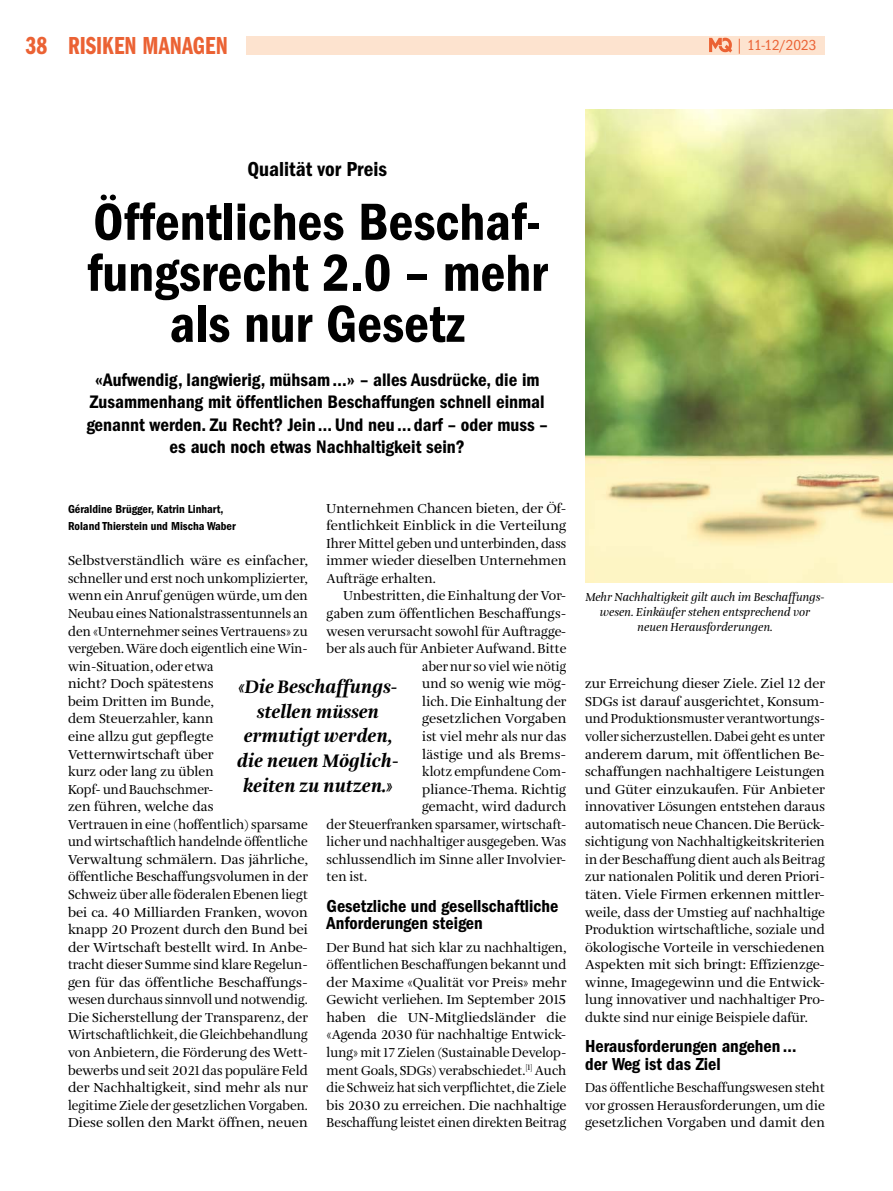
<style>
.page{position:relative;width:893px;height:1191px;background:#fff}
.page>*{position:absolute;margin:0;border:0;box-sizing:border-box;transform-origin:0 0}
.t1{font:54px/51px "ITC Franklin Gothic Std Dm Cd";color:#000;text-align:center}
.t2{font:25.5px "ITC Franklin Gothic Std Dm Cp";letter-spacing:.005em;color:#eb6234}
.t3{font:21px "ITC Franklin Gothic Std Dm Cd";color:#000}
.t4{font:18.75px/22.5px "ITC Franklin Gothic Std Dm Cd";color:#000;text-align:center}
.t5{font:italic 900 18.75px/24.8px "Amalia Pro";color:#000;text-align:center}
.t6{font:18px/17.5px "ITC Franklin Gothic Std Dm Cd";color:#000}
.t7{font:condensed 15px "ITC Franklin Gothic Std";letter-spacing:-.005em;color:#eb6234}
.t8{font:13.5px/17.5px "Amalia Pro";color:#000;text-align:justify}
.t9{font:13.5px/17.5px "Amalia Pro";color:#000;scale:1.05 1}
.t10{font:13.5px "Amalia Pro";color:#000;scale:.95 1}
.t11{font:13.5px "Amalia Pro";color:#000;scale:.96 1}
.t12{font:italic 12px/14.7px "Amalia Pro";color:#000;text-align:center}
.t13{font:12px/17.5px "ITC Franklin Gothic Std Dm Cd";color:#000}
</style>
<div class="page">
<div style="left:247px;top:36px;width:578px;height:18px;background:#fde3cf"></div>
<svg style="left:709px;top:38px;width:23px;height:15px"></svg>
<img style="left:585px;top:109px;width:308px;height:474px">
<h2 class="t2" style="left:26px;top:31px;width:204px">38 RISIKEN MANAGEN</h2>
<p class="t7" style="left:736px;top:37px;width:82px">| 11-12/2023</p>
<h3 class="t3" style="left:247px;top:157px;width:141px">Qualität vor Preis</h3>
<h1 class="t1" style="left:87px;top:197px;width:462px">Öffentliches Beschaf&shy;fungsrecht 2.0 – mehr als nur Gesetz</h1>
<h3 class="t4" style="left:86px;top:368px;width:463px">«Aufwendig, langwierig, mühsam…» – alles Ausdrücke, die im Zusammenhang mit öffentlichen Beschaffungen schnell einmal genannt werden. Zu Recht? Jein…Und neu…darf – oder muss – es auch noch etwas Nachhaltigkeit sein?</h3>
<p class="t8" style="left:327px;top:500px;width:241px">Unternehmen Chancen bieten, der Öf&shy;fentlichkeit Einblick in die Verteilung Ihrer Mittel geben und unterbinden, dass immer wieder dieselben Unternehmen Aufträge erhalten.</p>
<p class="t8" style="left:344px;top:587px;width:224px">Unbestritten, die Einhaltung der Vor-</p>
<p class="t8" style="left:327px;top:605px;width:241px">gaben zum öffentlichen Beschaffungs-</p>
<p class="t8" style="left:327px;top:623px;width:241px">wesen verursacht sowohl für Auftragge-</p>
<p class="t8" style="left:327px;top:640px;width:241px">ber als auch für Anbieter Aufwand. Bitte</p>
<p class="t10" style="left:422px;top:658px;width:153px">aber nur so viel wie nötig</p>
<p class="t8" style="left:422px;top:675px;width:146px">und so wenig wie mög-</p>
<p class="t8" style="left:422px;top:693px;width:146px">lich. Die Einhaltung der</p>
<p class="t9" style="left:422px;top:710px;width:139px">gesetzlichen Vorgaben</p>
<p class="t8" style="left:422px;top:728px;width:146px">ist viel mehr als nur das</p>
<p class="t9" style="left:422px;top:745px;width:139px">lästige und als Brems-</p>
<p class="t11" style="left:422px;top:763px;width:152px">klotz empfundene Com-</p>
<p class="t8" style="left:422px;top:781px;width:146px">pliance-Thema. Richtig</p>
<p class="t8" style="left:422px;top:798px;width:146px">gemacht, wird dadurch</p>
<p class="t8" style="left:327px;top:816px;width:241px">der Steuerfranken sparsamer, wirtschaft-</p>
<p class="t8" style="left:327px;top:833px;width:241px">licher und nachhaltiger ausgegeben. Was</p>
<p class="t8" style="left:327px;top:851px;width:241px">schlussendlich im Sinne aller Involvier-</p>
<p class="t8" style="left:327px;top:868px;width:42px">ten ist.</p>
<h3 class="t6" style="left:327px;top:897px;width:233px">Gesetzliche und gesellschaftliche<br>Anforderungen steigen</h3>
<p class="t8" style="left:327px;top:938px;width:241px">Der Bund hat sich klar zu nachhaltigen, öffentlichen Beschaffungen bekannt und der Maxime «Qualität vor Preis» mehr Gewicht verliehen. Im September 2015 haben die UN-Mitgliedsländer die «Agenda 2030 für nachhaltige Entwick&shy;lung» mit 17 Zielen (Sustainable Develop&shy;ment Goals, SDGs) verabschiedet.<sup>[1]</sup> Auch die Schweiz hat sich verpflichtet, die Ziele bis 2030 zu erreichen. Die nachhaltige Beschaffung leistet einen direkten Beitrag</p>
<p class="t13" style="left:68px;top:500px;width:169px">Géraldine Brügger, Katrin Linhart,<br>Roland Thierstein und Mischa Waber</p>
<p class="t9" style="left:68px;top:552px;width:230px">Selbstverständlich wäre es einfacher, schneller und erst noch unkomplizierter, wenn ein Anruf genügen würde, um den Neubau eines Nationalstrassentunnels an den «Unternehmer seines Vertrauens» zu vergeben. Wäre doch eigentlich eine Win&shy;win-Situation, oder etwa<br>nicht? Doch spätestens<br>beim Dritten im Bunde,<br>dem Steuerzahler, kann<br>eine allzu gut gepflegte Vetternwirtschaft über<br>kurz oder lang zu üblen<br>Kopf- und Bauchschmer-<br>zen führen, welche das<br>Vertrauen in eine (hoffentlich) sparsame und wirtschaftlich handelnde öffentliche Verwaltung schmälern. Das jährliche, öffentliche Beschaffungsvolumen in der Schweiz über alle föderalen Ebenen liegt bei ca. 40 Milliarden Franken, wovon knapp 20 Prozent durch den Bund bei der Wirtschaft bestellt wird. In Anbe&shy;tracht dieser Summe sind klare Regelun&shy;gen für das öffentliche Beschaffungs&shy;wesen durchaus sinnvoll und notwendig.<br>Die Sicherstellung der Transparenz, der Wirtschaftlichkeit, die Gleichbehandlung von Anbietern, die Förderung des Wett&shy;bewerbs und seit 2021 das populäre Feld der Nachhaltigkeit, sind mehr als nur legitime Ziele der gesetzlichen Vorgaben.<br>Diese sollen den Markt öffnen, neuen</p>
<h3 class="t5" style="left:237px;top:674px;width:163px">«Die Beschaffungs&shy;stellen müssen ermutigt werden, die neuen Möglich&shy;keiten zu nutzen.»</h3>
<p class="t12" style="left:585px;top:590px;width:241px">Mehr Nachhaltigkeit gilt auch im Beschaffungs&shy;wesen. Einkäufer stehen entsprechend vor neuen Herausforderungen.</p>
<p class="t8" style="left:585px;top:675px;width:241px">zur Erreichung dieser Ziele. Ziel 12 der SDGs ist darauf ausgerichtet, Konsum&shy;und Produktionsmuster verantwortungs&shy;voller sicherzustellen. Dabei geht es unter anderem darum, mit öffentlichen Be&shy;schaffungen nachhaltigere Leistungen und Güter einzukaufen. Für Anbieter innovativer Lösungen entstehen daraus automatisch neue Chancen. Die Berück&shy;sichtigung von Nachhaltigkeitskriterien in der Beschaffung dient auch als Beitrag zur nationalen Politik und deren Priori&shy;täten. Viele Firmen erkennen mittler&shy;weile, dass der Umstieg auf nachhaltige Produktion wirtschaftliche, soziale und ökologische Vorteile in verschiedenen Aspekten mit sich bringt: Effizienzge&shy;winne, Imagegewinn und die Entwick&shy;lung innovativer und nachhaltiger Pro&shy;dukte sind nur einige Beispiele dafür.</p>
<h3 class="t6" style="left:585px;top:1037px;width:213px">Herausforderungen angehen… der Weg ist das Ziel</h3>
<p class="t8" style="left:585px;top:1079px;width:241px">Das öffentliche Beschaffungswesen steht vor grossen Herausforderungen, um die gesetzlichen Vorgaben und damit den</p>
</div>
